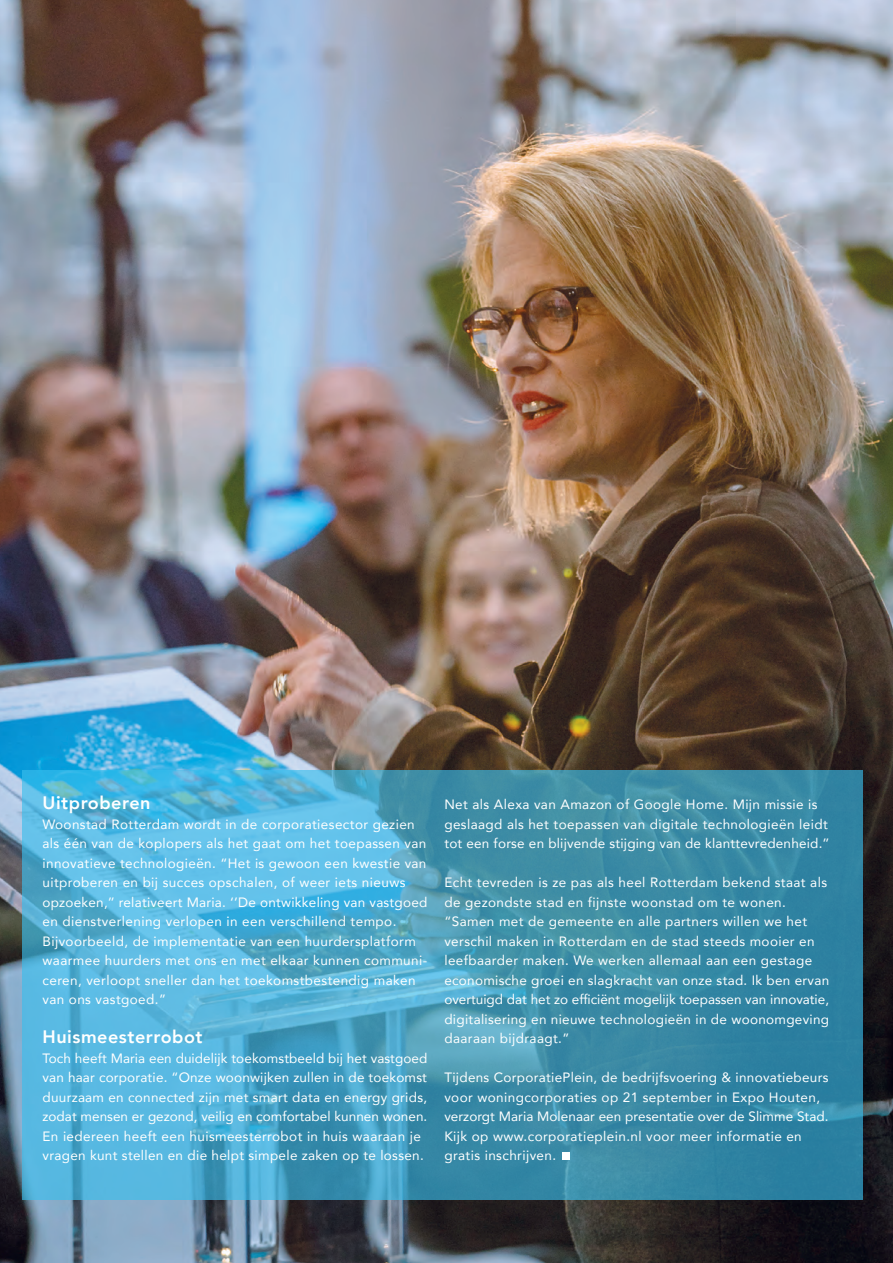
<style>
.page{position:relative;width:893px;height:1263px;background:#fff}
.page>*{position:absolute;margin:0;border:0;box-sizing:border-box;transform-origin:0 0}
.t1{font:800 18px "Avenir";letter-spacing:.03em;color:#fff}
.t2{font:13.5px/19.5px "Avenir";letter-spacing:.03em;color:#fff}
.t3{font:13.5px/19.5px "Avenir";letter-spacing:.005em;color:#fff}
.t4{font:13.5px "Avenir";color:#fff}
</style>
<div class="page">
<img style="left:1px;top:0;width:892px;height:1263px">
<svg style="left:22px;top:770px;width:841px;height:429px;background:#459cbd"></svg>
<div style="left:562px;top:1152px;width:8px;height:8px;background:#fff"></div>
<p class="t1" style="left:43px;top:789px;width:110px">Uitproberen</p>
<p class="t2" style="left:43px;top:814px;width:385px">Woonstad Rotterdam wordt in de corporatiesector gezien als één van de koplopers als het gaat om het toepassen van</p>
<p class="t2" style="left:43px;top:853px;width:385px">innovatieve technologieën. “Het is gewoon een kwestie van</p>
<p class="t2" style="left:43px;top:872px;width:364px">uitproberen en bij succes opschalen, of weer iets nieuws</p>
<p class="t2" style="left:43px;top:892px;width:386px">opzoeken,’’ relativeert Maria. ‘’De ontwikkeling van vastgoed</p>
<p class="t2" style="left:43px;top:911px;width:386px">en dienstverlening verlopen in een verschillend tempo.<br>Bijvoorbeeld, de implementatie van een huurdersplatform waarmee huurders met ons en met elkaar kunnen communi-</p>
<p class="t2" style="left:43px;top:970px;width:375px">ceren, verloopt sneller dan het toekomstbestendig maken van ons vastgoed.”</p>
<p class="t1" style="left:43px;top:1023px;width:162px">Huismeesterrobot</p>
<p class="t3" style="left:43px;top:1048px;width:386px">Toch heeft Maria een duidelijk toekomstbeeld bij het vastgoed</p>
<p class="t2" style="left:43px;top:1067px;width:386px">van haar corporatie. “Onze woonwijken zullen in de toekomst</p>
<p class="t2" style="left:43px;top:1087px;width:386px">duurzaam en connected zijn met smart data en energy grids,</p>
<p class="t3" style="left:43px;top:1106px;width:386px">zodat mensen er gezond, veilig en comfortabel kunnen wonen.</p>
<p class="t2" style="left:43px;top:1126px;width:380px">En iedereen heeft een huismeesterrobot in huis waaraan je</p>
<p class="t2" style="left:43px;top:1145px;width:383px">vragen kunt stellen en die helpt simpele zaken op te lossen.</p>
<p class="t2" style="left:444px;top:794px;width:386px">Net als Alexa van Amazon of Google Home. Mijn missie is geslaagd als het toepassen van digitale technologieën leidt tot een forse en blijvende stijging van de klanttevredenheid.’’</p>
<p class="t2" style="left:444px;top:872px;width:384px">Echt tevreden is ze pas als heel Rotterdam bekend staat als</p>
<p class="t2" style="left:444px;top:892px;width:386px">de gezondste stad en fijnste woonstad om te wonen. “Samen met de gemeente en alle partners willen we het verschil maken in Rotterdam en de stad steeds mooier en leefbaarder maken. We werken allemaal aan een gestage economische groei en slagkracht van onze stad. Ik ben ervan</p>
<p class="t4" style="left:444px;top:988px;width:386px">overtuigd dat het zo efficiënt mogelijk toepassen van innovatie,</p>
<p class="t2" style="left:444px;top:1009px;width:386px">digitalisering en nieuwe technologieën in de woonomgeving</p>
<p class="t2" style="left:444px;top:1028px;width:127px">daaraan bijdraagt.”</p>
<p class="t2" style="left:444px;top:1067px;width:386px">Tijdens CorporatiePlein, de bedrijfsvoering &amp; innovatiebeurs</p>
<p class="t3" style="left:444px;top:1087px;width:386px">voor woningcorporaties op 21 september in Expo Houten, verzorgt Maria Molenaar een presentatie over de Slimme Stad.</p>
<p class="t2" style="left:444px;top:1126px;width:359px">Kijk op www.corporatieplein.nl voor meer informatie en gratis inschrijven.</p>
</div>
